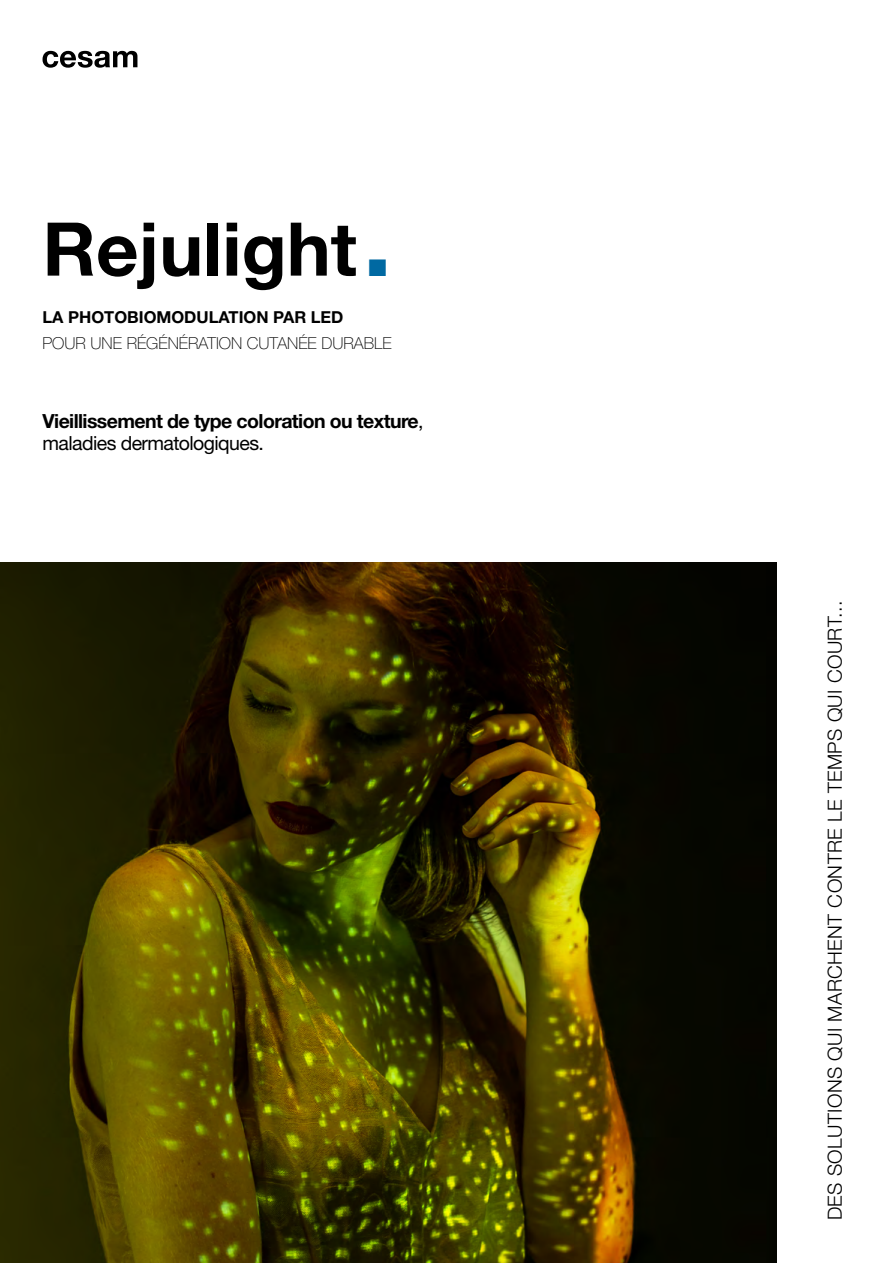
<style>
.page{position:relative;width:893px;height:1263px;background:#fff}
.page>*{position:absolute;margin:0;border:0;box-sizing:border-box;transform-origin:0 0}
.t1{font:700 74.1px "Helvetica Neue LT Std";color:#000}
.t2{font:700 19.5px/22.5px "Helvetica Neue LT Std";letter-spacing:-.03em;color:#000}
.t3{font:300 19.5px "Helvetica Neue LT Std";letter-spacing:.02em;color:#000}
.t4{font:100 16.5px "Helvetica Neue LT Std";color:#000}
.t5{font:700 16.5px "Helvetica Neue LT Std";color:#000}
.s1{font-family:"Arial";font-weight:400;font-size:35.85px;color:#0069a2}
.s2{font-weight:400}
</style>
<div class="page">
<img style="left:0;top:563px;width:777px;height:700px">
<svg style="left:43px;top:51px;width:94px;height:17px"></svg>
<h1 class="t1" style="left:43px;top:203px;width:347px">Rejulight <span class="s1">■</span></h1>
<p class="t5" style="left:43px;top:307px;width:302px">LA PHOTOBIOMODULATION PAR LED</p>
<p class="t4" style="left:43px;top:334px;width:351px">POUR UNE RÉGÉNÉRATION CUTANÉE DURABLE</p>
<p class="t2" style="left:43px;top:409px;width:383px">Vieillissement de type coloration ou texture<span class="s2">, maladies dermatologiques.</span></p>
<p class="t3" style="left:823px;top:1220px;width:621px;rotate:-90deg">DES SOLUTIONS QUI MARCHENT CONTRE LE TEMPS QUI COURT...</p>
</div>
